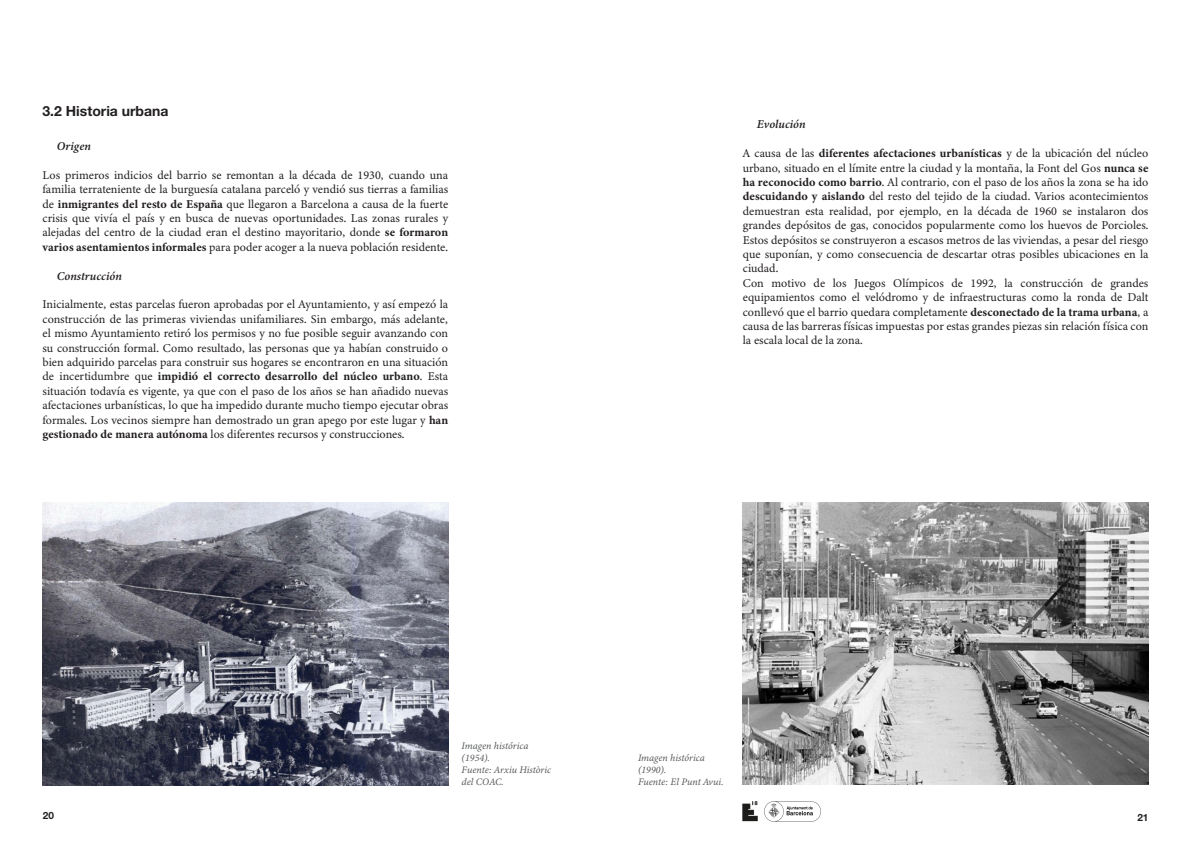
<style>
.page{position:relative;width:1191px;height:842px;background:#fff}
.page>*{position:absolute;margin:0;border:0;box-sizing:border-box;transform-origin:0 0}
.t1{font:700 14px "Helvetica Neue LT Std";color:#231f20}
.t2{font:12px/14.4px "Minion Variable Concept";color:#231f20;text-align:justify}
.t3{font:italic 12px "Minion Variable Concept";letter-spacing:.02em;color:#231f20}
.t4{font:italic 10px/12px "Minion Variable Concept";color:#57595a}
.t5{font:700 10px "Helvetica Neue LT Std";color:#231f20}
</style>
<div class="page">
<img style="left:43px;top:502px;width:405px;height:283px">
<img style="left:743px;top:503px;width:405px;height:282px">
<img style="left:764px;top:801px;width:56px;height:20px">
<img style="left:743px;top:801px;width:15px;height:20px">
<p class="t1" style="left:43px;top:102px;width:128px">3.2 Historia urbana</p>
<p class="t3" style="left:57px;top:138px;width:36px">Origen</p>
<p class="t2" style="left:43px;top:168px;width:407px">Los primeros indicios del barrio se remontan a la década de 1930, cuando una familia terrateniente de la burguesía catalana parceló y vendió sus tierras a familias de inmigrantes del resto de España que llegaron a Barcelona a causa de la fuerte crisis que vivía el país y en busca de nuevas oportunidades. Las zonas rurales y alejadas del centro de la ciudad eran el destino mayoritario, donde se formaron varios asentamientos informales para poder acoger a la nueva población residente.</p>
<p class="t3" style="left:57px;top:267px;width:67px">Construcción</p>
<p class="t2" style="left:43px;top:297px;width:407px">Inicialmente, estas parcelas fueron aprobadas por el Ayuntamiento, y así empezó la construcción de las primeras viviendas unifamiliares. Sin embargo, más adelante, el mismo Ayuntamiento retiró los permisos y no fue posible seguir avanzando con su construcción formal. Como resultado, las personas que ya habían construido o bien adquirido parcelas para construir sus hogares se encontraron en una situación de incertidumbre que impidió el correcto desarrollo del núcleo urbano. Esta situación todavía es vigente, ya que con el paso de los años se han añadido nuevas afectaciones urbanísticas, lo que ha impedido durante mucho tiempo ejecutar obras formales. Los vecinos siempre han demostrado un gran apego por este lugar y han gestionado de manera autónoma los diferentes recursos y construcciones.</p>
<p class="t3" style="left:757px;top:116px;width:50px">Evolución</p>
<p class="t2" style="left:743px;top:146px;width:407px">A causa de las diferentes afectaciones urbanísticas y de la ubicación del núcleo urbano, situado en el límite entre la ciudad y la montaña, la Font del Gos nunca se ha reconocido como barrio. Al contrario, con el paso de los años la zona se ha ido descuidando y aislando del resto del tejido de la ciudad. Varios acontecimientos demuestran esta realidad, por ejemplo, en la década de 1960 se instalaron dos grandes depósitos de gas, conocidos popularmente como los huevos de Porcioles.<br>Estos depósitos se construyeron a escasos metros de las viviendas, a pesar del riesgo que suponían, y como consecuencia de descartar otras posibles ubicaciones en la ciudad.</p>
<p class="t2" style="left:743px;top:276px;width:407px">Con motivo de los Juegos Olímpicos de 1992, la construcción de grandes equipamientos como el velódromo y de infraestructuras como la ronda de Dalt conllevó que el barrio quedara completamente desconectado de la trama urbana, a causa de las barreras físicas impuestas por estas grandes piezas sin relación física con la escala local de la zona.</p>
<p class="t4" style="left:461px;top:740px;width:68px">Imagen histórica (1954).</p>
<p class="t4" style="left:461px;top:764px;width:91px">Fuente: Arxiu Històric del COAC.</p>
<p class="t4" style="left:638px;top:752px;width:68px">Imagen histórica (1990).</p>
<p class="t4" style="left:638px;top:776px;width:87px">Fuente: El Punt Avui.</p>
<p class="t5" style="left:43px;top:809px;width:13px">20</p>
<p class="t5" style="left:1137px;top:811px;width:13px">21</p>
</div>
